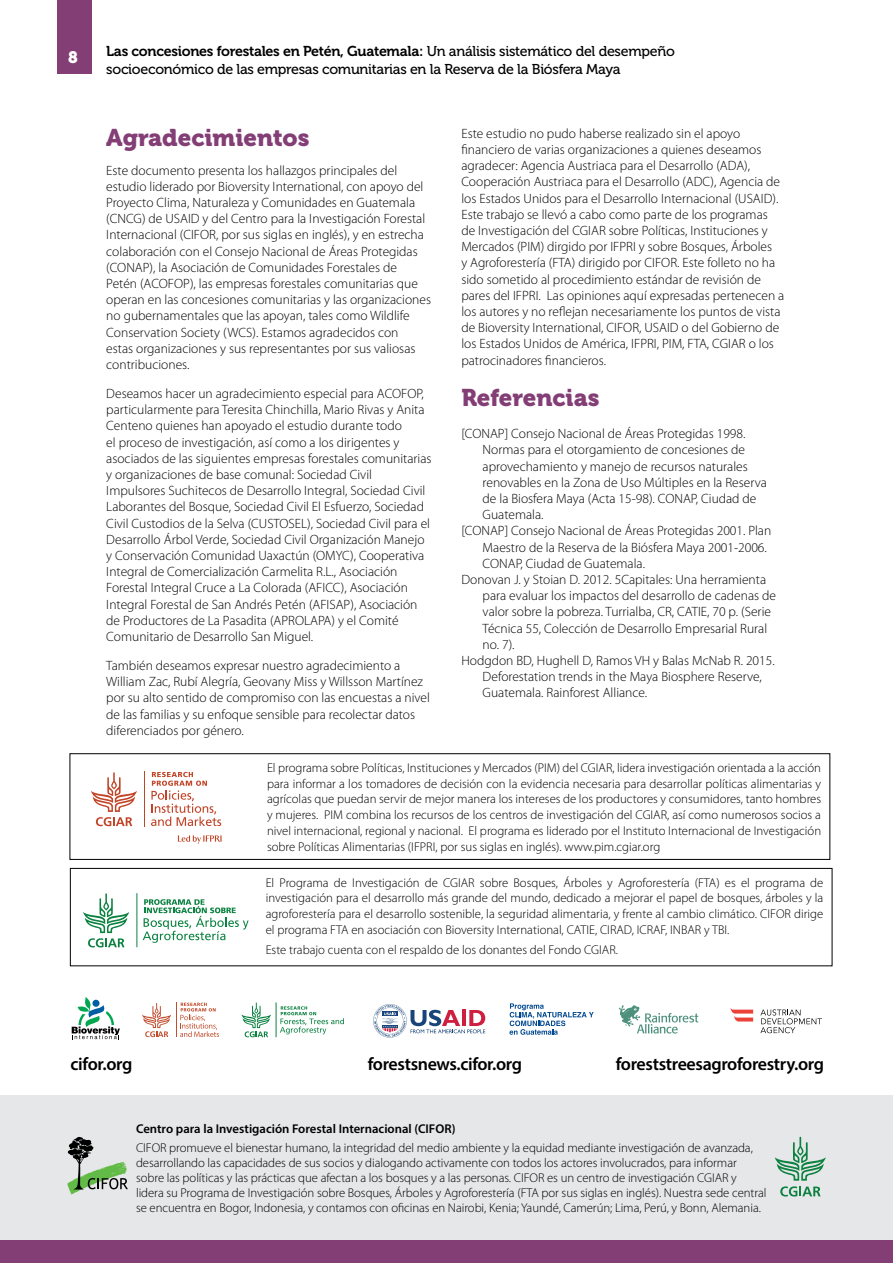
<style>
.page{position:relative;width:893px;height:1263px;background:#fff}
.page>*{position:absolute;margin:0;border:0;box-sizing:border-box;transform-origin:0 0}
.t1{font:24px "Museo 900";color:#843e76}
.t2{font:600 18px "Myriad Pro";letter-spacing:-.02em;color:#000}
.t3{font:16.5px "Museo 900";color:#fff}
.t4{font:14.25px "Museo 700";letter-spacing:-.02em;color:#000}
.t5{font:14.25px "Museo 500";letter-spacing:-.02em;color:#000}
.t6{font:300 13.5px/16.2px "Myriad Pro";color:#000}
.t7{font:300 12.75px/15.8px "Myriad Pro";letter-spacing:-.005em;color:#000;text-align:justify}
.t8{font:600 12.75px "Myriad Pro";color:#000}
.s1{font-family:"Museo 500"}
</style>
<div class="page">
<div style="left:0;top:1095px;width:893px;height:168px;background:#e6e7e8"></div>
<svg style="left:67px;top:1137px;width:61px;height:57px"></svg>
<svg style="left:775px;top:1137px;width:51px;height:59px"></svg>
<div style="left:70px;top:868px;width:762px;height:98px;border:1px solid #000"></div>
<svg style="left:83px;top:893px;width:46px;height:54px"></svg>
<hr style="left:137px;top:893px;width:1px;height:54px;background:#0c8241">
<svg style="left:143px;top:899px;width:106px;height:44px"></svg>
<div style="left:0;top:1241px;width:893px;height:22px;background:#843e76"></div>
<svg style="left:142px;top:1003px;width:29px;height:34px"></svg>
<svg style="left:180px;top:1003px;width:39px;height:34px"></svg>
<hr style="left:176px;top:1003px;width:1px;height:34px;background:#c24d2e">
<svg style="left:241px;top:1002px;width:30px;height:35px"></svg>
<svg style="left:280px;top:1006px;width:64px;height:28px"></svg>
<hr style="left:276px;top:1002px;width:1px;height:35px;background:#0c8241">
<div style="left:70px;top:753px;width:760px;height:106px;border:1px solid #000"></div>
<svg style="left:91px;top:772px;width:46px;height:54px"></svg>
<svg style="left:151px;top:772px;width:70px;height:54px"></svg>
<svg style="left:178px;top:835px;width:44px;height:9px"></svg>
<hr style="left:144px;top:771px;width:1px;height:56px;background:#c24427">
<svg style="left:760px;top:1009px;width:62px;height:24px"></svg>
<svg style="left:730px;top:1008px;width:23px;height:13px"></svg>
<svg style="left:619px;top:1005px;width:79px;height:28px"></svg>
<svg style="left:373px;top:1004px;width:112px;height:33px"></svg>
<svg style="left:72px;top:997px;width:48px;height:42px"></svg>
<svg style="left:509px;top:1003px;width:85px;height:32px"></svg>
<div style="left:57px;top:0;width:34px;height:74px;background:#843e76"></div>
<p class="t3" style="left:68px;top:48px;width:11px">8</p>
<p class="t4" style="left:106px;top:43px;width:570px">Las concesiones forestales en Petén, Guatemala: <span class="s1">Un análisis sistemático del desempeño</span></p>
<p class="t5" style="left:106px;top:61px;width:516px">socioeconómico de las empresas comunitarias en la Reserva de la Biósfera Maya</p>
<h1 class="t1" style="left:106px;top:124px;width:205px">Agradecimientos</h1>
<p class="t6" style="left:106px;top:162px;width:326px">Este documento presenta los hallazgos principales del estudio liderado por Bioversity International, con apoyo del Proyecto Clima, Naturaleza y Comunidades en Guatemala (CNCG) de USAID y del Centro para la Investigación Forestal Internacional (CIFOR, por sus siglas en inglés), y en estrecha colaboración con el Consejo Nacional de Áreas Protegidas (CONAP), la Asociación de Comunidades Forestales de Petén (ACOFOP), las empresas forestales comunitarias que operan en las concesiones comunitarias y las organizaciones no gubernamentales que las apoyan, tales como Wildlife Conservation Society (WCS). Estamos agradecidos con<br>estas organizaciones y sus representantes por sus valiosas contribuciones.</p>
<p class="t6" style="left:106px;top:386px;width:327px">Deseamos hacer un agradecimiento especial para ACOFOP, particularmente para Teresita Chinchilla, Mario Rivas y Anita Centeno quienes han apoyado el estudio durante todo<br>el proceso de investigación, así como a los dirigentes y asociados de las siguientes empresas forestales comunitarias y organizaciones de base comunal: Sociedad Civil Impulsores Suchitecos de Desarrollo Integral, Sociedad Civil Laborantes del Bosque, Sociedad Civil El Esfuerzo, Sociedad Civil Custodios de la Selva (CUSTOSEL), Sociedad Civil para el Desarrollo Árbol Verde, Sociedad Civil Organización Manejo y Conservación Comunidad Uaxactún (OMYC), Cooperativa Integral de Comercialización Carmelita R.L., Asociación Forestal Integral Cruce a La Colorada (AFICC), Asociación Integral Forestal de San Andrés Petén (AFISAP), Asociación de Productores de La Pasadita (APROLAPA) y el Comité Comunitario de Desarrollo San Miguel.</p>
<p class="t6" style="left:106px;top:657px;width:325px">También deseamos expresar nuestro agradecimiento a William Zac, Rubí Alegría, Geovany Miss y Willsson Martínez por su alto sentido de compromiso con las encuestas a nivel de las familias y su enfoque sensible para recolectar datos diferenciados por género.</p>
<p class="t6" style="left:461px;top:125px;width:324px">Este estudio no pudo haberse realizado sin el apoyo financiero de varias organizaciones a quienes deseamos agradecer: Agencia Austriaca para el Desarrollo (ADA), Cooperación Austriaca para el Desarrollo (ADC), Agencia de los Estados Unidos para el Desarrollo Internacional (USAID).<br>Este trabajo se llevó a cabo como parte de los programas de Investigación del CGIAR sobre Políticas, Instituciones y Mercados (PIM) dirgido por IFPRI y sobre Bosques, Árboles<br>y Agroforestería (FTA) dirigido por CIFOR. Este folleto no ha sido sometido al procedimiento estándar de revisión de pares del IFPRI. Las opiniones aquí expresadas pertenecen a los autores y no reflejan necesariamente los puntos de vista de Bioversity International, CIFOR, USAID o del Gobierno de los Estados Unidos de América, IFPRI, PIM, FTA, CGIAR o los patrocinadores financieros.</p>
<h1 class="t1" style="left:461px;top:384px;width:140px">Referencias</h1>
<p class="t6" style="left:461px;top:426px;width:286px">[CONAP] Consejo Nacional de Áreas Protegidas 1998.</p>
<p class="t6" style="left:483px;top:442px;width:264px">Normas para el otorgamiento de concesiones de</p>
<p class="t6" style="left:483px;top:458px;width:267px">aprovechamiento y manejo de recursos naturales</p>
<p class="t6" style="left:483px;top:474px;width:286px">renovables en la Zona de Uso Múltiples en la Reserva</p>
<p class="t6" style="left:483px;top:491px;width:275px">de la Biosfera Maya (Acta 15-98). CONAP, Ciudad de</p>
<p class="t6" style="left:483px;top:507px;width:62px">Guatemala.</p>
<p class="t6" style="left:461px;top:523px;width:311px">[CONAP] Consejo Nacional de Áreas Protegidas 2001. Plan</p>
<p class="t6" style="left:483px;top:539px;width:286px">Maestro de la Reserva de la Biósfera Maya 2001-2006.</p>
<p class="t6" style="left:483px;top:555px;width:164px">CONAP, Ciudad de Guatemala.</p>
<p class="t6" style="left:461px;top:572px;width:306px">Donovan J. y Stoian D. 2012. 5Capitales: Una herramienta</p>
<p class="t6" style="left:483px;top:588px;width:295px">para evaluar los impactos del desarrollo de cadenas de</p>
<p class="t6" style="left:483px;top:604px;width:290px">valor sobre la pobreza. Turrialba, CR, CATIE, 70 p. (Serie</p>
<p class="t6" style="left:483px;top:620px;width:286px">Técnica 55, Colección de Desarrollo Empresarial Rural</p>
<p class="t6" style="left:483px;top:636px;width:33px">no. 7).</p>
<p class="t6" style="left:461px;top:653px;width:315px">Hodgdon BD, Hughell D, Ramos VH y Balas McNab R. 2015.</p>
<p class="t6" style="left:483px;top:669px;width:281px">Deforestation trends in the Maya Biosphere Reserve,</p>
<p class="t6" style="left:483px;top:685px;width:166px">Guatemala. Rainforest Alliance.</p>
<p class="t7" style="left:267px;top:760px;width:556px">El programa sobre Políticas, Instituciones y Mercados (PIM) del CGIAR, lidera investigación orientada a la acción para informar a los tomadores de decisión con la evidencia necesaria para desarrollar políticas alimentarias y agrícolas que puedan servir de mejor manera los intereses de los productores y consumidores, tanto hombres y mujeres. PIM combina los recursos de los centros de investigación del CGIAR, así como numerosos socios a nivel internacional, regional y nacional. El programa es liderado por el Instituto Internacional de Investigación sobre Políticas Alimentarias (IFPRI, por sus siglas en inglés). www.pim.cgiar.org</p>
<p class="t7" style="left:266px;top:875px;width:559px">El Programa de Investigación de CGIAR sobre Bosques, Árboles y Agroforestería (FTA) es el programa de investigación para el desarrollo más grande del mundo, dedicado a mejorar el papel de bosques, árboles y la agroforestería para el desarrollo sostenible, la seguridad alimentaria, y frente al cambio climático. CIFOR dirige el programa FTA en asociación con Bioversity International, CATIE, CIRAD, ICRAF, INBAR y TBI.</p>
<p class="t7" style="left:266px;top:942px;width:354px">Este trabajo cuenta con el respaldo de los donantes del Fondo CGIAR.</p>
<h2 class="t2" style="left:71px;top:1053px;width:63px">cifor.org</h2>
<h2 class="t2" style="left:368px;top:1053px;width:156px">forestsnews.cifor.org</h2>
<h2 class="t2" style="left:616px;top:1053px;width:210px">foreststreesagroforestry.org</h2>
<p class="t8" style="left:136px;top:1120px;width:321px">Centro para la Investigación Forestal Internacional (CIFOR)</p>
<p class="t7" style="left:136px;top:1140px;width:632px;line-height:14.9px;text-align:left">CIFOR promueve el bienestar humano, la integridad del medio ambiente y la equidad mediante investigación de avanzada, desarrollando las capacidades de sus socios y dialogando activamente con todos los actores involucrados, para informar sobre las políticas y las prácticas que afectan a los bosques y a las personas. CIFOR es un centro de investigación CGIAR y lidera su Programa de Investigación sobre Bosques, Árboles y Agroforestería (FTA por sus siglas en inglés). Nuestra sede central se encuentra en Bogor, Indonesia, y contamos con oficinas en Nairobi, Kenia; Yaundé, Camerún; Lima, Perú, y Bonn, Alemania.</p>
</div>
